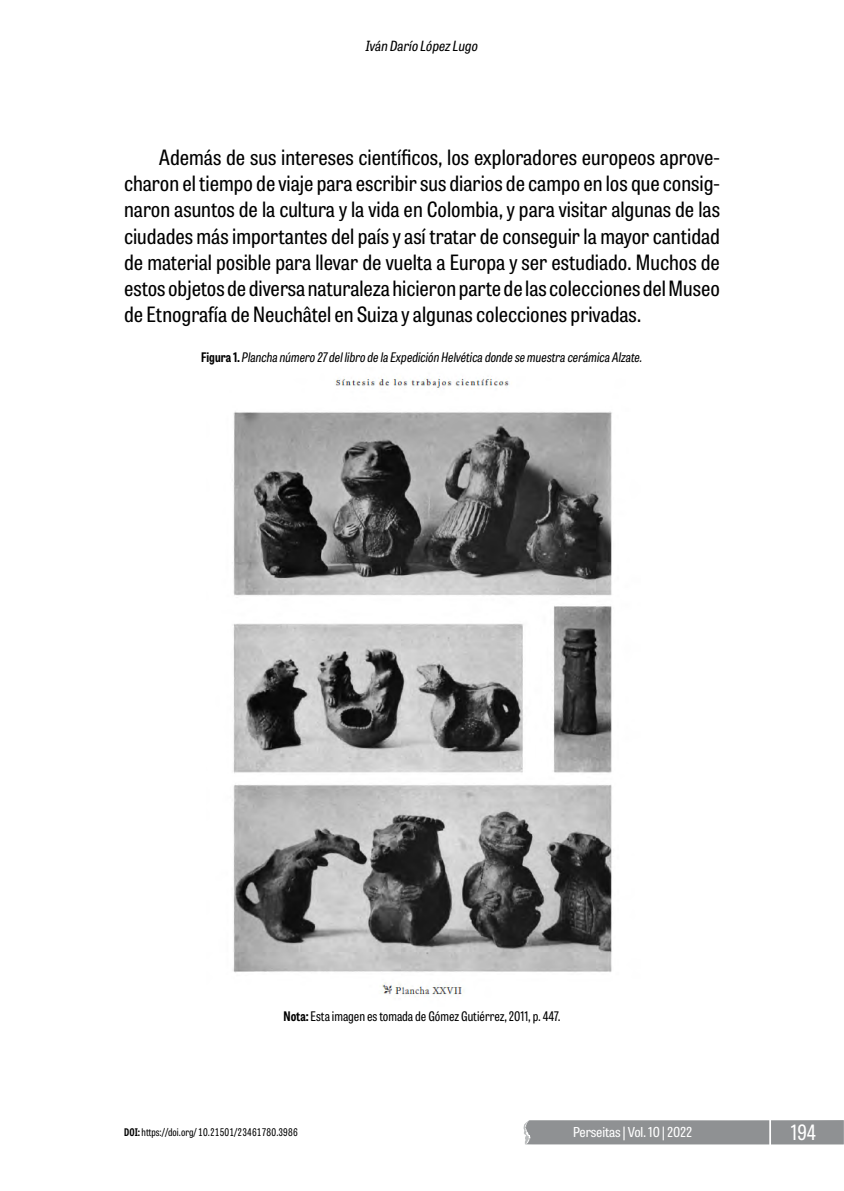
<style>
.page{position:relative;width:844px;height:1191px;background:#fff}
.page>*{position:absolute;margin:0;border:0;box-sizing:border-box;transform-origin:0 0}
.t1{font:21px/26.2px "Tablet Gothic Condensed";color:#000;text-align:justify;scale:1.07 1}
.t2{font:21px "Tablet Gothic Condensed";color:#fff}
.t3{font:italic 14px "Tablet Gothic Condensed";color:#000;scale:1.07 1}
.t4{font:13.65px "Tablet Gothic Condensed";letter-spacing:-.01em;color:#fff;scale:1.1 1}
.t5{font:italic 13.12px "Tablet Gothic Condensed";color:#000}
.t6{font:13.12px "Tablet Gothic Condensed";color:#000}
.t7{font:10.5px "Tablet Gothic Condensed";color:#000}
.s1{font-weight:700;font-style:normal}
.s2{font-weight:700}
</style>
<div class="page">
<div style="left:523px;top:1120px;width:320px;height:24px;background:#8f9193"></div>
<hr style="left:769px;top:1117px;width:1px;height:30px;background:#fff">
<img style="left:233px;top:378px;width:379px;height:618px">
<p class="t3" style="left:366px;top:36px;width:106px">Iván Darío López Lugo</p>
<p class="t1" style="left:124px;top:143px;width:558px;text-indent:35px">Además de sus intereses científicos, los exploradores europeos aprove&shy;charon el tiempo de viaje para escribir sus diarios de campo en los que consig&shy;naron asuntos de la cultura y la vida en Colombia, y para visitar algunas de las ciudades más importantes del país y así tratar de conseguir la mayor cantidad de material posible para llevar de vuelta a Europa y ser estudiado. Muchos de estos objetos de diversa naturaleza hicieron parte de las colecciones del Museo de Etnografía de Neuchâtel en Suiza y algunas colecciones privadas.</p>
<p class="t5" style="left:201px;top:348px;width:443px"><span class="s1">Figura 1.</span> Plancha número 27 del libro de la Expedición Helvética donde se muestra cerámica Alzate.</p>
<p class="t6" style="left:283px;top:1007px;width:278px"><span class="s2">Nota:</span> Esta imagen es tomada de Gómez Gutiérrez, 2011, p. 447.</p>
<p class="t7" style="left:124px;top:1124px;width:175px"><span class="s2">DOI:</span> https://doi.org/ 10.21501/23461780.3986</p>
<p class="t4" style="left:573px;top:1122px;width:110px">Perseitas | Vol. 10 | 2022</p>
<p class="t2" style="left:790px;top:1117px;width:26px">194</p>
</div>
